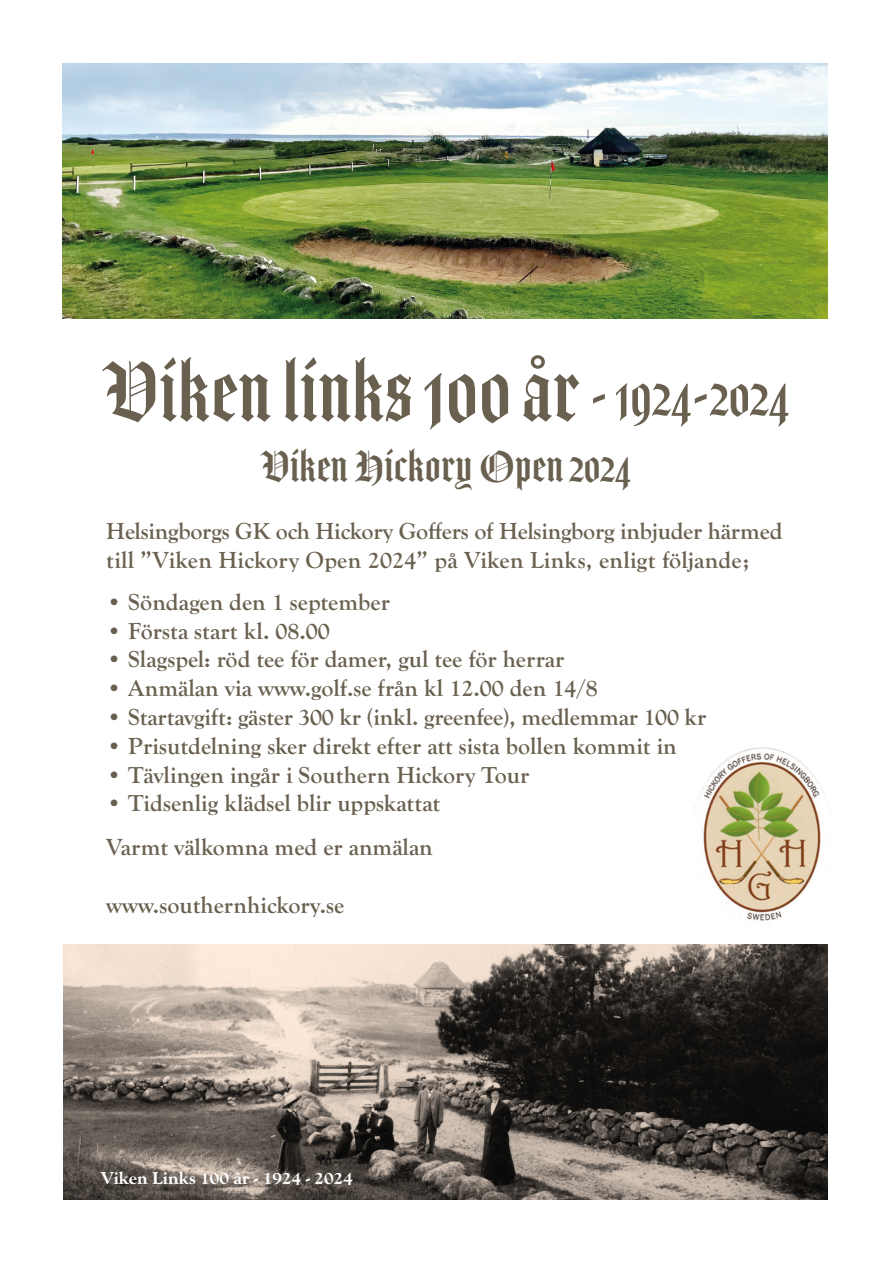
<style>
.page{position:relative;width:893px;height:1263px;background:#fff}
.page>*{position:absolute;margin:0;border:0;box-sizing:border-box;transform-origin:0 0}
.t1{font:81px "Amador";letter-spacing:.01em;color:#69604f}
.t2{font:42px "Amador";letter-spacing:.01em;color:#69604f}
.t3{font:700 24px/28.8px "Goudy Old Sty";color:#69604f}
.t4{font:700 expanded 18px "Goudy Old Sty";color:#fff}
.s1{font-size:54px}
</style>
<div class="page">
<img style="left:62px;top:64px;width:766px;height:255px">
<img style="left:64px;top:944px;width:764px;height:255px">
<img style="left:695px;top:747px;width:134px;height:177px">
<p class="t1" style="left:102px;top:345px;width:688px">Viken links 100 år <span class="s1">- 1924-2024</span></p>
<p class="t2" style="left:260px;top:442px;width:372px">Viken Hickory Open 2024</p>
<p class="t3" style="left:106px;top:517px;width:678px">Helsingborgs GK och Hickory Goffers of Helsingborg inbjuder härmed till ”Viken Hickory Open 2024” på Viken Links, enligt följande;</p>
<p class="t3" style="left:106px;top:588px;width:285px">• Söndagen den 1 september</p>
<p class="t3" style="left:106px;top:617px;width:225px">• Första start kl. 08.00</p>
<p class="t3" style="left:106px;top:645px;width:460px">• Slagspel: röd tee för damer, gul tee för herrar</p>
<p class="t3" style="left:106px;top:674px;width:493px">• Anmälan via www.golf.se från kl 12.00 den 14/8</p>
<p class="t3" style="left:106px;top:703px;width:601px">• Startavgift: gäster 300 kr (inkl. greenfee), medlemmar 100 kr</p>
<p class="t3" style="left:106px;top:732px;width:572px">• Prisutdelning sker direkt efter att sista bollen kommit in</p>
<p class="t3" style="left:106px;top:761px;width:425px">• Tävlingen ingår i Southern Hickory Tour</p>
<p class="t3" style="left:106px;top:789px;width:335px">• Tidsenlig klädsel blir uppskattat</p>
<p class="t3" style="left:106px;top:833px;width:328px">Varmt välkomna med er anmälan</p>
<p class="t3" style="left:106px;top:891px;width:240px">www.southernhickory.se</p>
<p class="t4" style="left:101px;top:1168px;width:253px">Viken Links 100 år - 1924 - 2024</p>
</div>
